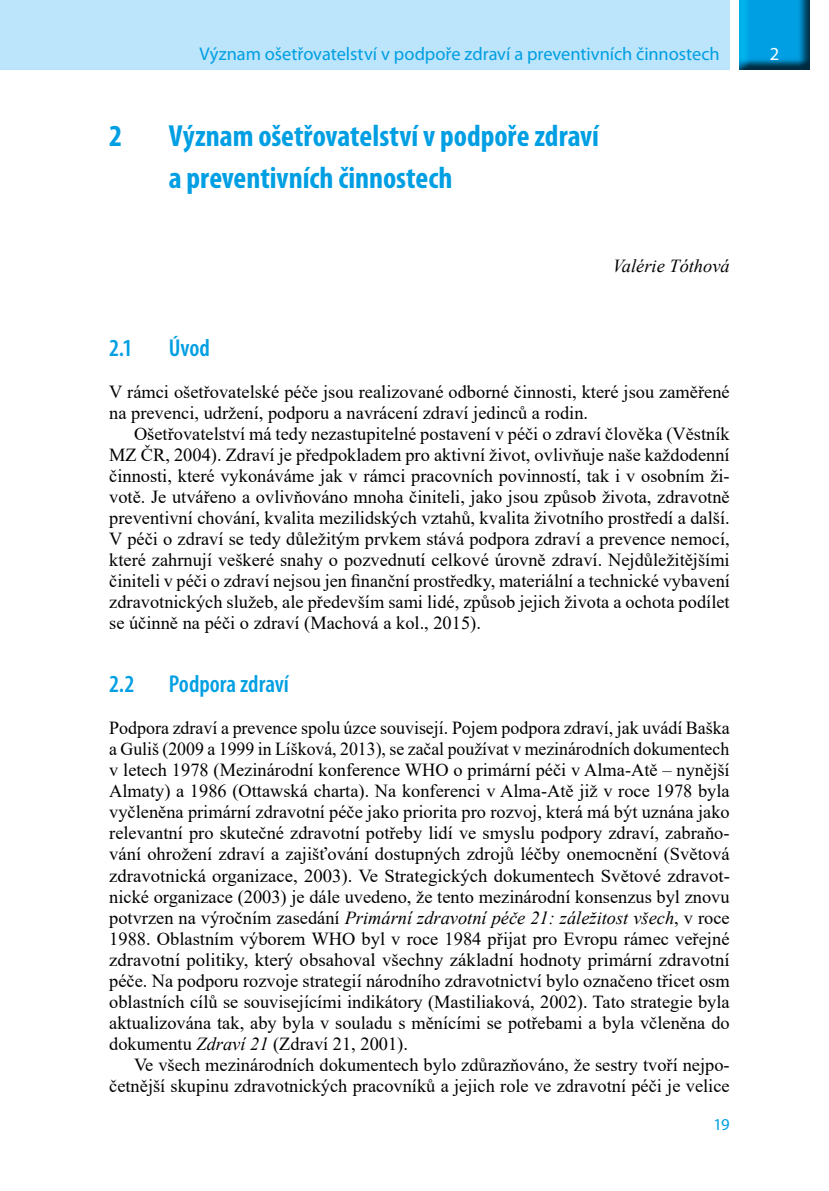
<style>
.page{position:relative;width:829px;height:1191px;background:#fff}
.page>*{position:absolute;margin:0;border:0;box-sizing:border-box;transform-origin:0 0}
.t1{font:700 condensed 30.62px/42px "Myriad Pro";color:#009fe3}
.t2{font:600 condensed 24.5px "Myriad Pro";color:#009fe3}
.t3{font:18.38px/21px "Times New Roman";color:#000;text-align:justify}
.t4{font:18.38px "Myriad Pro";letter-spacing:-.005em;color:#009fe3}
.t5{font:italic 18.38px "Times New Roman";color:#000}
.t6{font:18.38px "Myriad Pro";color:#fff}
.t7{font:16.62px "Myriad Pro";color:#009fe3}
.s1{font-style:italic}
</style>
<div class="page">
<div style="left:0;top:0;width:729px;height:69px;background:#bce4fa"></div>
<img style="left:739px;top:0;width:70px;height:69px">
<p class="t4" style="left:199px;top:42px;width:521px">Význam ošetřovatelství v podpoře zdraví a preventivních činnostech</p>
<p class="t6" style="left:769px;top:42px;width:11px">2</p>
<h1 class="t1" style="left:109px;top:114px;width:15px">2</h1>
<h1 class="t1" style="left:169px;top:114px;width:432px">Význam ošetřovatelství v podpoře zdraví a preventivních činnostech</h1>
<p class="t5" style="left:612px;top:253px;width:118px">Valérie Tóthová</p>
<h2 class="t2" style="left:109px;top:333px;width:25px">2.1</h2>
<h2 class="t2" style="left:169px;top:333px;width:43px">Úvod</h2>
<p class="t3" style="left:109px;top:381px;width:622px">V rámci ošetřovatelské péče jsou realizované odborné činnosti, které jsou zaměřené na prevenci, udržení, podporu a navrácení zdraví jedinců a rodin.</p>
<p class="t3" style="left:109px;top:423px;width:622px;text-indent:25px">Ošetřovatelství má tedy nezastupitelné postavení v péči o zdraví člověka (Věstník MZ ČR, 2004). Zdraví je předpokladem pro aktivní život, ovlivňuje naše každodenní činnosti, které vykonáváme jak v rámci pracovních povinností, tak i v osobním ži&shy;votě. Je utvářeno a ovlivňováno mnoha činiteli, jako jsou způsob života, zdravotně preventivní chování, kvalita mezilidských vztahů, kvalita životního prostředí a další.<br>V péči o zdraví se tedy důležitým prvkem stává podpora zdraví a prevence nemocí, které zahrnují veškeré snahy o pozvednutí celkové úrovně zdraví. Nejdůležitějšími činiteli v péči o zdraví nejsou jen finanční prostředky, materiální a technické vybavení zdravotnických služeb, ale především sami lidé, způsob jejich života a ochota podílet se účinně na péči o zdraví (Machová a kol., 2015).</p>
<h2 class="t2" style="left:109px;top:669px;width:27px">2.2</h2>
<h2 class="t2" style="left:169px;top:669px;width:122px">Podpora zdraví</h2>
<p class="t3" style="left:109px;top:717px;width:622px">Podpora zdraví a prevence spolu úzce souvisejí. Pojem podpora zdraví, jak uvádí Baška a Guliš (2009 a 1999 in Líšková, 2013), se začal používat v mezinárodních dokumentech v letech 1978 (Mezinárodní konference WHO o primární péči v Alma-Atě – nynější Almaty) a 1986 (Ottawská charta). Na konferenci v Alma-Atě již v roce 1978 byla vyčleněna primární zdravotní péče jako priorita pro rozvoj, která má být uznána jako relevantní pro skutečné zdravotní potřeby lidí ve smyslu podpory zdraví, zabraňo&shy;vání ohrožení zdraví a zajišťování dostupných zdrojů léčby onemocnění (Světová zdravotnická organizace, 2003). Ve Strategických dokumentech Světové zdravot&shy;nické organizace (2003) je dále uvedeno, že tento mezinárodní konsenzus byl znovu potvrzen na výročním zasedání <span class="s1">Primární zdravotní péče 21: záležitost všech</span>, v roce 1988. Oblastním výborem WHO byl v roce 1984 přijat pro Evropu rámec veřejné zdravotní politiky, který obsahoval všechny základní hodnoty primární zdravotní péče. Na podporu rozvoje strategií národního zdravotnictví bylo označeno třicet osm oblastních cílů se souvisejícími indikátory (Mastiliaková, 2002). Tato strategie byla aktualizována tak, aby byla v souladu s měnícími se potřebami a byla včleněna do dokumentu <span class="s1">Zdraví 21</span> (Zdraví 21, 2001).</p>
<p class="t3" style="left:109px;top:1053px;width:622px;text-align:right">Ve všech mezinárodních dokumentech bylo zdůrazňováno, že sestry tvoří nejpo&shy;četnější skupinu zdravotnických pracovníků a jejich role ve zdravotní péči je velice</p>
<p class="t7" style="left:713px;top:1114px;width:18px">19</p>
</div>
